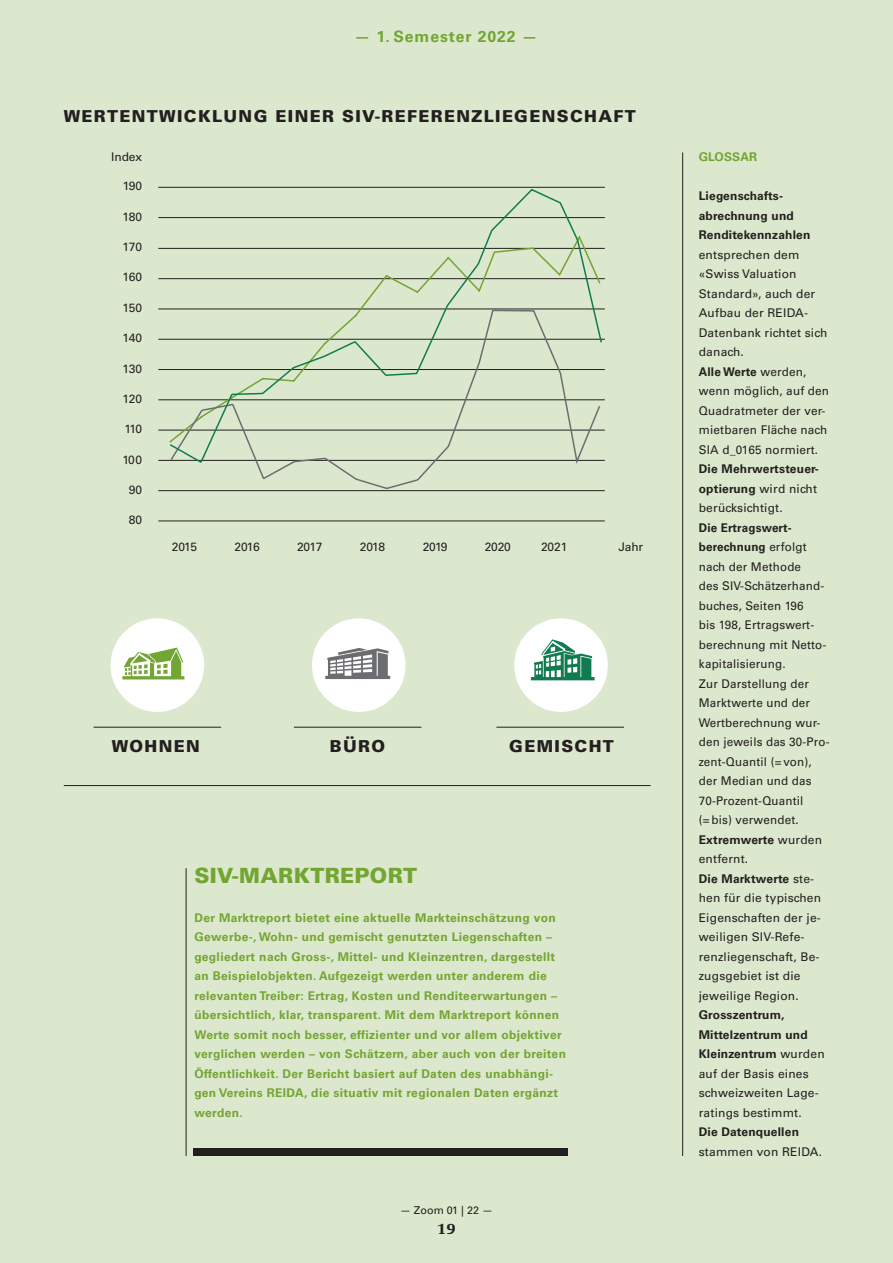
<style>
.page{position:relative;width:893px;height:1263px;background:#dce8cd}
.page>*{position:absolute;margin:0;border:0;box-sizing:border-box;transform-origin:0 0}
.t1{font:900 21px "Univers LT Std";letter-spacing:.015em;color:#73a532}
.t2{font:900 16.5px "Univers LT Std";letter-spacing:.08em;color:#231f20}
.t3{font:700 15.75px "Univers LT Std";letter-spacing:.06em;color:#73a532}
.t4{font:800 15.75px "Swift";color:#231f20}
.t5{font:12px/19.5px "Univers LT Std";letter-spacing:.015em;color:#231f20}
.t6{font:700 12px/19.5px "Univers LT Std";letter-spacing:.03em;color:#73a532}
.t7{font:700 12px/19.5px "Univers LT Std";letter-spacing:.015em;color:#231f20}
.t8{font:10.8px "Univers LT Std";color:#231f20}
.s1{font-weight:700}
.s2{font-weight:400}
</style>
<div class="page">
<hr style="left:682px;top:152px;width:1px;height:1004px;background:#231f20">
<div style="left:193px;top:1148px;width:375px;height:7px;background:#231f20"></div>
<hr style="left:186px;top:868px;width:1px;height:288px;background:#231f20">
<hr style="left:64px;top:785px;width:587px;height:1px;background:#231f20">
<hr style="left:496px;top:727px;width:128px;height:1px;background:#231f20">
<hr style="left:94px;top:727px;width:127px;height:1px;background:#231f20">
<hr style="left:294px;top:727px;width:127px;height:1px;background:#231f20">
<div style="left:514px;top:618px;width:94px;height:94px;background:#fff;border-radius:50%"></div>
<svg style="left:531px;top:639px;width:64px;height:41px"></svg>
<div style="left:312px;top:618px;width:94px;height:94px;background:#fff;border-radius:50%"></div>
<svg style="left:325px;top:648px;width:65px;height:31px"></svg>
<div style="left:111px;top:618px;width:93px;height:94px;background:#fff;border-radius:50%"></div>
<svg style="left:122px;top:647px;width:62px;height:32px"></svg>
<hr style="left:158px;top:521px;width:447px;height:1px;background:#231f20">
<hr style="left:158px;top:490px;width:447px;height:1px;background:#231f20">
<hr style="left:158px;top:460px;width:447px;height:1px;background:#231f20">
<hr style="left:158px;top:430px;width:447px;height:1px;background:#231f20">
<hr style="left:158px;top:400px;width:447px;height:1px;background:#231f20">
<hr style="left:158px;top:369px;width:447px;height:1px;background:#231f20">
<hr style="left:158px;top:339px;width:447px;height:1px;background:#231f20">
<hr style="left:158px;top:309px;width:447px;height:1px;background:#231f20">
<hr style="left:158px;top:278px;width:447px;height:1px;background:#231f20">
<hr style="left:158px;top:248px;width:447px;height:1px;background:#231f20">
<hr style="left:158px;top:217px;width:447px;height:1px;background:#231f20">
<hr style="left:158px;top:187px;width:447px;height:1px;background:#231f20">
<svg style="left:256px;top:464px;width:177px;height:25px"></svg>
<svg style="left:168px;top:188px;width:435px;height:276px"></svg>
<h3 class="t3" style="left:355px;top:28px;width:184px">— 1. Semester 2022 —</h3>
<h2 class="t2" style="left:64px;top:106px;width:573px">WERTENTWICKLUNG EINER SIV-REFERENZLIEGENSCHAFT</h2>
<p class="t5" style="left:111px;top:147px;width:32px">Index</p>
<p class="t5" style="left:123px;top:176px;width:21px">190</p>
<p class="t5" style="left:122px;top:207px;width:21px">180</p>
<p class="t5" style="left:122px;top:237px;width:21px">170</p>
<p class="t5" style="left:122px;top:267px;width:21px">160</p>
<p class="t5" style="left:122px;top:298px;width:21px">150</p>
<p class="t5" style="left:123px;top:328px;width:21px">140</p>
<p class="t5" style="left:122px;top:359px;width:21px">130</p>
<p class="t5" style="left:122px;top:389px;width:21px">120</p>
<p class="t5" style="left:124px;top:419px;width:19px">110</p>
<p class="t5" style="left:122px;top:450px;width:21px">100</p>
<p class="t5" style="left:129px;top:480px;width:15px">90</p>
<p class="t5" style="left:129px;top:510px;width:15px">80</p>
<p class="t5" style="left:172px;top:537px;width:27px">2015</p>
<p class="t5" style="left:234px;top:537px;width:27px">2016</p>
<p class="t5" style="left:297px;top:537px;width:27px">2017</p>
<p class="t5" style="left:360px;top:537px;width:27px">2018</p>
<p class="t5" style="left:423px;top:537px;width:26px">2019</p>
<p class="t5" style="left:485px;top:537px;width:28px">2020</p>
<p class="t5" style="left:541px;top:537px;width:28px">2021</p>
<p class="t5" style="left:619px;top:537px;width:26px">Jahr</p>
<h2 class="t2" style="left:112px;top:735px;width:89px">WOHNEN</h2>
<h2 class="t2" style="left:330px;top:735px;width:57px">BÜRO</h2>
<h2 class="t2" style="left:509px;top:735px;width:106px">GEMISCHT</h2>
<h1 class="t1" style="left:194px;top:862px;width:224px">SIV-MARKTREPORT</h1>
<p class="t6" style="left:194px;top:908px;width:373px">Der Marktreport bietet eine aktuelle Markteinschätzung von Gewerbe-, Wohn- und gemischt genutzten Liegenschaften – gegliedert nach Gross-, Mittel- und Kleinzentren, dargestellt an Beispielobjekten. Aufgezeigt werden unter anderem die relevanten Treiber: Ertrag, Kosten und Renditeerwartungen – übersichtlich, klar, transparent. Mit dem Marktreport können Werte somit noch besser, effizienter und vor allem objektiver verglichen werden – von Schätzern, aber auch von der breiten Öffentlichkeit. Der Bericht basiert auf Daten des unabhängi&shy;gen Vereins REIDA, die situativ mit regionalen Daten ergänzt werden.</p>
<p class="t8" style="left:400px;top:1204px;width:94px">— Zoom 01 | 22 —</p>
<h3 class="t4" style="left:437px;top:1220px;width:20px">19</h3>
<p class="t6" style="left:699px;top:147px;width:60px">GLOSSAR</p>
<p class="t7" style="left:699px;top:186px;width:113px">Liegenschafts&shy;abrechnung und<br>Renditekennzahlen</p>
<p class="t5" style="left:699px;top:245px;width:132px">entsprechen dem «Swiss Valuation<br>Standard», auch der<br>Aufbau der REIDA-<br>Datenbank richtet sich danach.<br><span class="s1">Alle Werte</span> werden, wenn möglich, auf den<br>Quadratmeter der ver&shy;mietbaren Fläche nach<br>SIA d_0165 normiert.</p>
<p class="t7" style="left:699px;top:459px;width:122px">Die Mehrwertsteuer&shy;optierung <span class="s2">wird nicht berücksichtigt.</span></p>
<p class="t5" style="left:699px;top:518px;width:132px"><span class="s1">Die Ertragswert&shy;berechnung</span> erfolgt nach der Methode<br>des SIV-Schätzerhand&shy;buches, Seiten 196<br>bis 198, Ertragswert&shy;berechnung mit Netto&shy;kapitalisierung.<br>Zur Darstellung der<br>Marktwerte und der<br>Wertberechnung wur&shy;den jeweils das 30-Pro&shy;zent-Quantil (= von), der Median und das<br>70-Prozent-Quantil<br>(= bis) verwendet.<br><span class="s1">Extremwerte</span> wurden entfernt.<br><span class="s1">Die Marktwerte</span> ste&shy;hen für die typischen<br>Eigenschaften der je&shy;weiligen SIV-Refe&shy;renzliegenschaft, Be&shy;zugsgebiet ist die jeweilige Region.</p>
<p class="t5" style="left:699px;top:1005px;width:127px"><span class="s1">Grosszentrum,<br>Mittelzentrum und<br>Kleinzentrum</span> wurden auf der Basis eines schweizweiten Lage&shy;ratings bestimmt.</p>
<p class="t7" style="left:699px;top:1122px;width:102px">Die Datenquellen</p>
<p class="t5" style="left:699px;top:1142px;width:125px">stammen von REIDA.</p>
</div>
